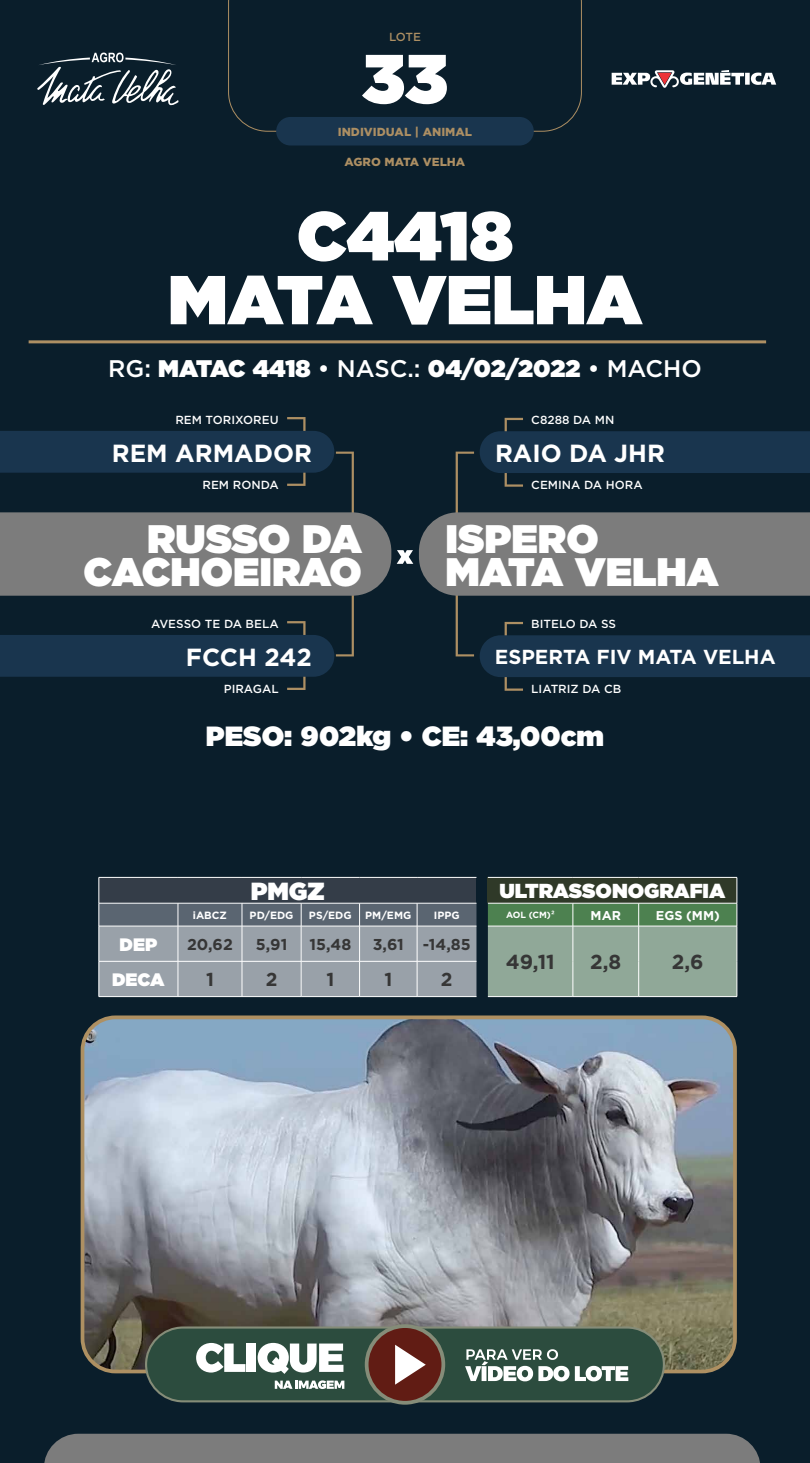
<style>
.page{position:relative;width:810px;height:1463px;background:#fff}
.page>*{position:absolute;margin:0;border:0;box-sizing:border-box;transform-origin:0 0}
.t1{font:900 69px/63.8px "Gotham";color:#fff;text-align:center}
.t2{font:900 39.75px/33px "Gotham";color:#fff;text-align:right}
.t3{font:900 27.75px "Gotham";color:#fff}
.t4{font:700 24.75px "Gotham";color:#fff}
.t5{font:900 24.75px "Gotham";color:#fff}
.t6{font:900 24px "Gotham";letter-spacing:-.005em;color:#fff}
.t7{font:700 20.25px "Gotham";color:#fff}
.t8{font:900 20.25px "Gotham";color:#fff}
.t9{font:700 20.25px "Gotham";color:#363636}
.t10{font:700 18.75px "Gotham";color:#363636}
.t11{font:900 18px "Gotham";color:#fff}
.t12{font:700 15.75px "Gotham";color:#363636}
.t13{font:700 12.75px "Gotham";color:#fff}
.t14{font:500 11.25px "Gotham S Sm";color:#fff}
.t15{font:900 11.25px "Gotham S Sm";color:#ad8f63}
.t16{font:500 11.25px "Gotham S Sm";color:#ad8f63}
.t17{font:700 10.5px "Gotham";color:#fff}
.t18{font:700 9px "Gotham";color:#fff}
.s1{font-weight:500}
</style>
<div class="page">
<div style="left:0;top:0;width:810px;height:1462px;background:#0a1e2b"></div>
<svg style="left:228px;top:0;width:354px;height:132px"></svg>
<svg style="left:397px;top:550px;width:16px;height:14px"></svg>
<img style="left:82px;top:1020px;width:650px;height:350px">
<div style="left:81px;top:1015px;width:656px;height:358px;border:4px solid #ae9062;border-radius:33px"></div>
<div style="left:146px;top:1327px;width:518px;height:74px;background:#2c4c3e;border-radius:37px"></div>
<div style="left:145px;top:1326px;width:520px;height:76px;border:2px solid #858c78;border-radius:37px"></div>
<div style="left:367px;top:1326px;width:76px;height:76px;background:#611c14;border-radius:50%"></div>
<svg style="left:395px;top:1344px;width:31px;height:40px"></svg>
<div style="left:365px;top:1324px;width:80px;height:80px;border:4px solid #858c78;border-radius:50%"></div>
<svg style="left:196px;top:1343px;width:49px;height:29px"></svg>
<div style="left:247px;top:1343px;width:9px;height:28px;background:#fff"></div>
<svg style="left:258px;top:1342px;width:85px;height:31px"></svg>
<svg style="left:275px;top:1380px;width:69px;height:9px"></svg>
<svg style="left:465px;top:1349px;width:163px;height:32px"></svg>
<svg style="left:419px;top:418px;width:391px;height:273px"></svg>
<div style="left:276px;top:117px;width:258px;height:28px;background:#19354e;border-radius:14px"></div>
<svg style="left:0;top:417px;width:391px;height:273px"></svg>
<hr style="left:99px;top:996px;width:79px;height:1px;background:#fff">
<hr style="left:178px;top:996px;width:64px;height:1px;background:#fff">
<hr style="left:242px;top:996px;width:59px;height:1px;background:#fff">
<hr style="left:301px;top:996px;width:59px;height:1px;background:#fff">
<hr style="left:360px;top:996px;width:57px;height:1px;background:#fff">
<hr style="left:417px;top:996px;width:59px;height:1px;background:#fff">
<svg style="left:99px;top:878px;width:377px;height:118px;background:#7b848d"></svg>
<hr style="left:99px;top:877px;width:79px;height:1px;background:#fff">
<hr style="left:178px;top:877px;width:64px;height:1px;background:#fff">
<hr style="left:242px;top:877px;width:59px;height:1px;background:#fff">
<hr style="left:301px;top:877px;width:59px;height:1px;background:#fff">
<hr style="left:360px;top:877px;width:57px;height:1px;background:#fff">
<hr style="left:417px;top:877px;width:59px;height:1px;background:#fff">
<hr style="left:99px;top:903px;width:79px;height:1px;background:#fff">
<hr style="left:178px;top:903px;width:64px;height:1px;background:#fff">
<hr style="left:242px;top:903px;width:59px;height:1px;background:#fff">
<svg style="left:488px;top:877px;width:250px;height:119px;background:#728b75"></svg>
<hr style="left:488px;top:926px;width:85px;height:1px;background:#fff">
<hr style="left:488px;top:996px;width:85px;height:1px;background:#fff">
<hr style="left:573px;top:926px;width:66px;height:1px;background:#fff">
<hr style="left:573px;top:926px;width:1px;height:35px;background:#fff">
<hr style="left:573px;top:961px;width:1px;height:35px;background:#fff">
<hr style="left:573px;top:996px;width:66px;height:1px;background:#fff">
<hr style="left:639px;top:926px;width:98px;height:1px;background:#fff">
<hr style="left:639px;top:926px;width:1px;height:35px;background:#fff">
<hr style="left:737px;top:926px;width:1px;height:35px;background:#fff">
<hr style="left:639px;top:961px;width:1px;height:35px;background:#fff">
<hr style="left:737px;top:961px;width:1px;height:35px;background:#fff">
<hr style="left:639px;top:996px;width:98px;height:1px;background:#fff">
<div style="left:44px;top:1433px;width:716px;height:29px;background:#7c7c7c"></div>
<hr style="left:29px;top:340px;width:737px;height:3px;background:#ad8f63">
<svg style="left:37px;top:53px;width:142px;height:53px"></svg>
<svg style="left:612px;top:70px;width:164px;height:18px"></svg>
<p class="t16" style="left:389px;top:29px;width:33px">LOTE</p>
<h1 class="t1" style="left:362px;top:46px;width:87px">33</h1>
<p class="t15" style="left:338px;top:124px;width:136px">INDIVIDUAL | ANIMAL</p>
<p class="t15" style="left:345px;top:154px;width:122px">AGRO MATA VELHA</p>
<h1 class="t1" style="left:168px;top:203px;width:476px">C4418<br>MATA VELHA</h1>
<h3 class="t6" style="left:108px;top:351px;width:595px"><span class="s1">RG:</span> MATAC 4418 <span class="s1">• NASC.:</span> 04/02/2022 <span class="s1">• MACHO</span></h3>
<p class="t14" style="left:175px;top:412px;width:105px">REM TORIXOREU</p>
<p class="t14" style="left:531px;top:412px;width:85px">C8288 DA MN</p>
<h3 class="t4" style="left:112px;top:436px;width:202px">REM ARMADOR</h3>
<h3 class="t4" style="left:495px;top:437px;width:171px">RAIO DA JHR</h3>
<p class="t14" style="left:202px;top:477px;width:78px">REM RONDA</p>
<p class="t14" style="left:531px;top:477px;width:113px">CEMINA DA HORA</p>
<h2 class="t2" style="left:83px;top:522px;width:280px">RUSSO DA<br>CACHOEIRAO</h2>
<h2 class="t2" style="left:445px;top:522px;width:275px;text-align:left">ISPERO<br>MATA VELHA</h2>
<p class="t14" style="left:151px;top:616px;width:129px">AVESSO TE DA BELA</p>
<h3 class="t4" style="left:186px;top:640px;width:128px">FCCH 242</h3>
<p class="t14" style="left:224px;top:681px;width:56px">PIRAGAL</p>
<p class="t14" style="left:531px;top:616px;width:86px">BITELO DA SS</p>
<h3 class="t7" style="left:495px;top:643px;width:282px">ESPERTA FIV MATA VELHA</h3>
<p class="t14" style="left:531px;top:681px;width:92px">LIATRIZ DA CB</p>
<h3 class="t3" style="left:206px;top:716px;width:400px">PESO: 902kg • CE: 43,00cm</h3>
<h3 class="t5" style="left:251px;top:873px;width:75px">PMGZ</h3>
<h3 class="t8" style="left:499px;top:876px;width:227px">ULTRASSONOGRAFIA</h3>
<p class="t17" style="left:193px;top:908px;width:36px">iABCZ</p>
<p class="t17" style="left:250px;top:908px;width:45px">PD/EDG</p>
<p class="t17" style="left:309px;top:908px;width:44px">PS/EDG</p>
<p class="t17" style="left:365px;top:908px;width:48px">PM/EMG</p>
<p class="t17" style="left:434px;top:908px;width:27px">IPPG</p>
<p class="t18" style="left:506px;top:909px;width:50px">AOL (CM)²</p>
<p class="t13" style="left:591px;top:906px;width:32px">MAR</p>
<p class="t13" style="left:656px;top:906px;width:66px">EGS (MM)</p>
<h3 class="t11" style="left:120px;top:931px;width:39px">DEP</h3>
<h3 class="t12" style="left:187px;top:934px;width:47px">20,62</h3>
<h3 class="t12" style="left:256px;top:934px;width:33px">5,91</h3>
<h3 class="t12" style="left:309px;top:934px;width:43px">15,48</h3>
<h3 class="t12" style="left:373px;top:934px;width:99px">3,61 -14,85</h3>
<h3 class="t11" style="left:112px;top:967px;width:54px">DECA</h3>
<h3 class="t10" style="left:206px;top:967px;width:9px">1</h3>
<h3 class="t10" style="left:266px;top:967px;width:13px">2</h3>
<h3 class="t10" style="left:326px;top:967px;width:9px">1</h3>
<h3 class="t10" style="left:384px;top:967px;width:9px">1</h3>
<h3 class="t10" style="left:441px;top:967px;width:13px">2</h3>
<h3 class="t9" style="left:506px;top:949px;width:50px">49,11</h3>
<h3 class="t9" style="left:590px;top:949px;width:33px">2,8</h3>
<h3 class="t9" style="left:672px;top:949px;width:33px">2,6</h3>
</div>
